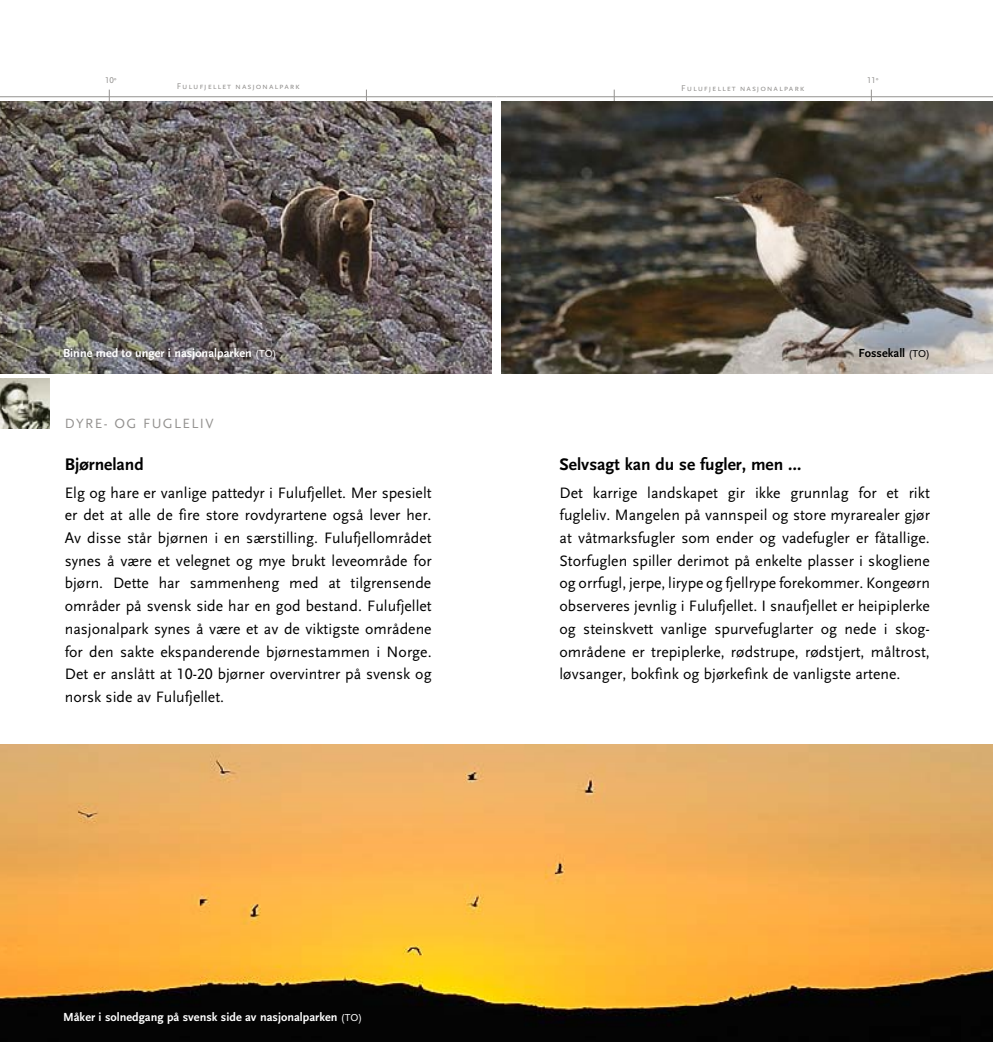
<style>
.page{position:relative;width:993px;height:1042px;background:#fff}
.page>*{position:absolute;margin:0;border:0;box-sizing:border-box;transform-origin:0 0}
.t1{font:700 17.5px "Scala Sans";color:#000}
.t2{font:15.75px/22.8px "Scala Sans";color:#000;text-align:justify}
.t3{font:14px "Scala Sans";letter-spacing:.1em;color:#949290}
.t4{font:700 12.25px "Scala Sans";color:#fff}
.t5{font:700 12.25px "Scala Sans";color:#000}
.t6{font:8.75px "Scala Sans Caps";letter-spacing:.1em;color:#949290}
.s1{font-family:"Scala Sans"}
.s2{font-weight:400;font-size:10.5px}
.s3{font-family:"Scala Sans Caps"}
</style>
<div class="page">
<hr style="left:496px;top:96px;width:496px;height:1px;background:#949290">
<hr style="left:0;top:96px;width:496px;height:1px;background:#949290">
<img style="left:0;top:745px;width:992px;height:297px">
<img style="left:0;top:102px;width:491px;height:272px">
<img style="left:501px;top:102px;width:491px;height:272px">
<img style="left:0;top:379px;width:50px;height:49px">
<p class="t6" style="left:105px;top:75px;width:13px">10<span class="s1">°</span></p>
<p class="t6" style="left:177px;top:81px;width:124px">Fulufjellet nasjonalpark</p>
<p class="t6" style="left:681px;top:83px;width:124px">Fulufjellet nasjonalpark</p>
<p class="t6" style="left:866px;top:75px;width:13px">11<span class="s1">°</span></p>
<p class="t4" style="left:63px;top:347px;width:215px">Binne med to unger i nasjonalparken <span class="s2">(TO)</span></p>
<p class="t5" style="left:858px;top:347px;width:73px">Fossekall <span class="s2">(TO)</span></p>
<p class="t3" style="left:65px;top:416px;width:97px">DYRE- OG FUGLELIV</p>
<p class="t1" style="left:65px;top:455px;width:80px">Bjørneland</p>
<p class="t2" style="left:65px;top:481px;width:368px">Elg og hare er vanlige pattedyr i Fulufjellet. M er spesielt er det at alle de fire store rovdyrartene også lever her.<br>Av disse står bjørnen i en særstilling. Fulufjellområdet synes å være et velegnet og mye brukt leveområde for bjørn. Dette har sammenheng med at tilgrensende områder på svensk side har en god bestand. Fulufjellet nasjonalpark synes å være et av de viktigste områdene for den sakte ekspanderende bjørnestammen i Norge.<br>Det er anslått at <span class="s3">10-20</span> bjørner overvintrer på svensk og norsk side av Fulufjellet.</p>
<p class="t4" style="left:63px;top:1010px;width:300px">Måker i solnedgang på svensk side av nasjonalparken <span class="s2">(TO)</span></p>
<p class="t1" style="left:559px;top:455px;width:243px">Selvsagt kan du se fugler, men …</p>
<p class="t2" style="left:559px;top:481px;width:372px">Det karrige landskapet gir ikke grunnlag for et rikt fugleliv. M angelen på vannspeil og store myrarealer gjør at våtmarksfugler som ender og vadefugler er fåtallige.<br>Storfuglen spiller derimot på enkelte plasser i skogliene og orrfugl, jerpe, lirype og fjellrype forekommer. Kongeørn observeres jevnlig i Fulufjellet. I snaufjellet er heipiplerke og steinskvett vanlige spurvefuglarter og nede i skog&shy;områdene er trepiplerke, rødstrupe, rødstjert, måltrost, løvsanger, bokfink og bjørkefink de vanligste artene.</p>
</div>
